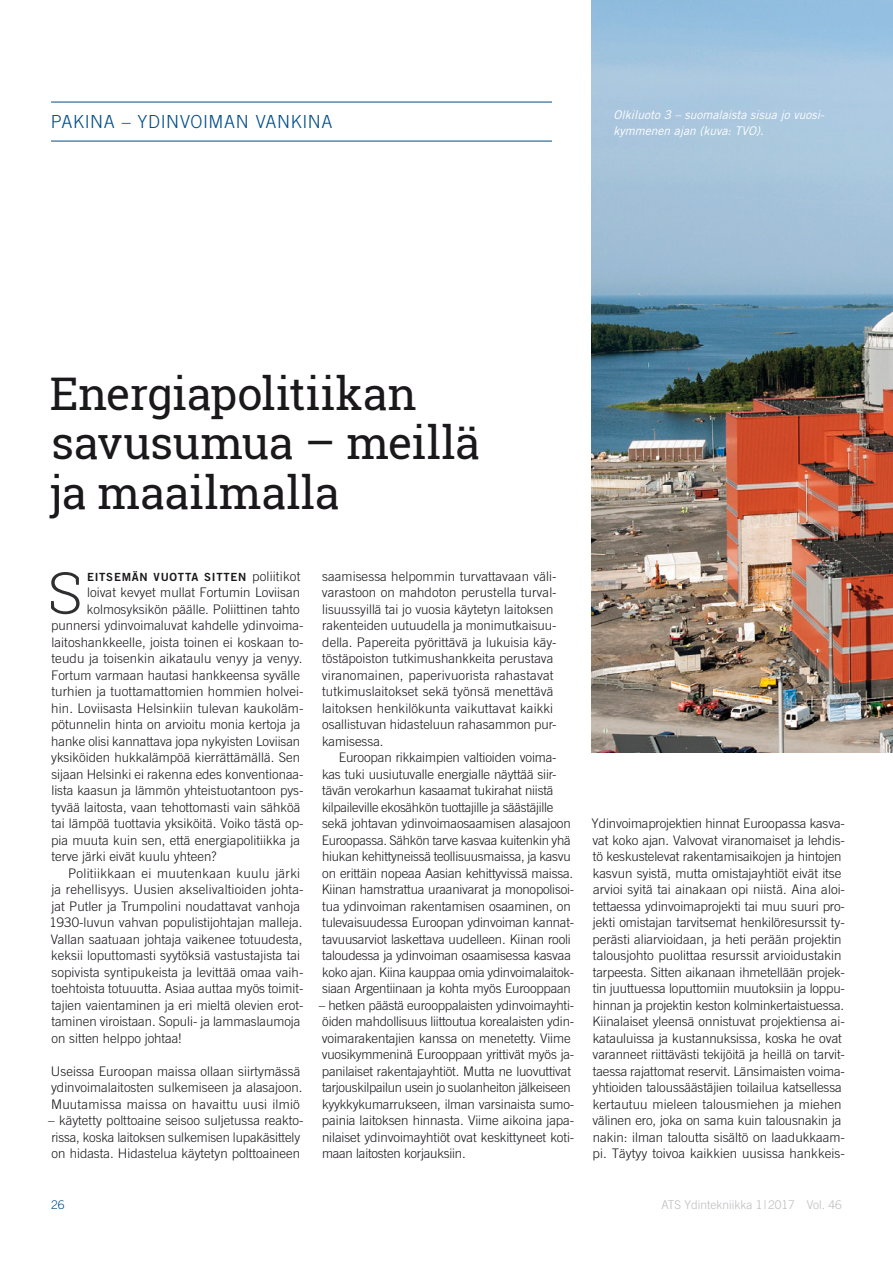
<style>
.page{position:relative;width:893px;height:1263px;background:#fff}
.page>*{position:absolute;margin:0;border:0;box-sizing:border-box;transform-origin:0 0}
.leipis_ANFG{font:300 57.6px "Roboto Slab";color:#2f2e30}
.Otsikko_30_pt{font:45px/49.5px "Roboto Slab";letter-spacing:-.005em;color:#1b181c}
.nimittäjä{font:300 18px "Trade Gothic";letter-spacing:.035em;color:#004e86}
.leipis{font:300 13.2px/16.5px "Trade Gothic";color:#1b181c}
.leipis_SIS{font:300 13.2px/16.5px "Trade Gothic";letter-spacing:-.015em;color:#1b181c}
.leipis_ANFG-2{font:300 13.2px "Trade Gothic";color:#1b181c}
.kuvateksti{font:italic 12px/16.5px "Trade Gothic";color:#fff}
.t1{font:300 12px "Trade Gothic";color:#bcbdbf}
.t2{font:300 12px "Trade Gothic";color:#004e86}
.leipis_ANFG-3{font:11.25px "Trade Gothic Bold Two";letter-spacing:.065em;color:#1b181c}
.s1{font-family:"Trade Gothic";font-weight:300;font-size:13.2px}
</style>
<div class="page">
<hr style="left:51px;top:102px;width:791px;height:1px;background:#004e86">
<hr style="left:51px;top:141px;width:791px;height:1px;background:#004e86">
<div style="left:553px;top:89px;width:86px;height:68px;background:#fff"></div>
<img style="left:592px;top:0;width:301px;height:753px">
<h3 class="nimittäjä" style="left:51px;top:111px;width:142px">AJANKOHTAISTA</h3>
<p class="nimittäjä" style="left:51px;top:111px;width:283px">PAKINA – YDINVOIMAN VANKINA</p>
<p class="kuvateksti" style="left:613px;top:106px;width:212px">Olkiluoto 3 – suomalaista sisua jo vuosi&shy;kymmenen ajan (kuva: TVO).</p>
<p class="Otsikko_30_pt" style="left:50px;top:368px;width:432px">Energiapolitiikan savusumua – meillä ja maailmalla</p>
<p class="leipis_ANFG" style="left:48px;top:553px;width:36px">S</p>
<p class="leipis_ANFG-3" style="left:87px;top:570px;width:215px">EITSEMÄN VUOTTA SITTEN <span class="s1">poliitikot</span></p>
<p class="leipis_ANFG-2" style="left:87px;top:585px;width:215px">loivat kevyet mullat Fortumin Loviisan</p>
<p class="leipis_ANFG-2" style="left:87px;top:601px;width:214px">kolmosyksikön päälle. Poliittinen tahto</p>
<p class="leipis_ANFG-2" style="left:51px;top:618px;width:254px">punnersi ydinvoimaluvat kahdelle ydinvoima-</p>
<p class="leipis_ANFG-2" style="left:51px;top:634px;width:254px">laitoshankkeelle, joista toinen ei koskaan to-</p>
<p class="leipis_ANFG-2" style="left:51px;top:651px;width:252px">teudu ja toisenkin aikataulu venyy ja venyy.</p>
<p class="leipis_ANFG-2" style="left:51px;top:667px;width:250px">Fortum varmaan hautasi hankkeensa syvälle</p>
<p class="leipis_ANFG-2" style="left:51px;top:684px;width:254px">turhien ja tuottamattomien hommien holvei-</p>
<p class="leipis_ANFG-2" style="left:51px;top:700px;width:254px">hin. Loviisasta Helsinkiin tulevan kaukoläm-</p>
<p class="leipis_ANFG-2" style="left:51px;top:717px;width:251px">pötunnelin hinta on arvioitu monia kertoja ja</p>
<p class="leipis_ANFG-2" style="left:51px;top:733px;width:250px">hanke olisi kannattava jopa nykyisten Loviisan</p>
<p class="leipis_ANFG-2" style="left:51px;top:750px;width:251px">yksiköiden hukkalämpöä kierrättämällä. Sen</p>
<p class="leipis_ANFG-2" style="left:51px;top:766px;width:254px">sijaan Helsinki ei rakenna edes konventionaa-</p>
<p class="leipis_ANFG-2" style="left:51px;top:783px;width:254px">lista kaasun ja lämmön yhteistuotantoon pys-</p>
<p class="leipis_ANFG-2" style="left:51px;top:799px;width:250px">tyvää laitosta, vaan tehottomasti vain sähköä</p>
<p class="leipis_ANFG-2" style="left:51px;top:816px;width:254px">tai lämpöä tuottavia yksiköitä. Voiko tästä op-</p>
<p class="leipis_ANFG-2" style="left:51px;top:832px;width:250px">pia muuta kuin sen, että energiapolitiikka ja</p>
<p class="leipis_ANFG-2" style="left:51px;top:849px;width:167px">terve järki eivät kuulu yhteen?</p>
<p class="leipis_SIS" style="left:50px;top:864px;width:255px;text-indent:19px">Politiikkaan ei muutenkaan kuulu järki ja rehellisyys. Uusien akselivaltioiden johta&shy;jat Putler ja Trumpolini noudattavat vanhoja 1930-luvun vahvan populistijohtajan malleja.<br>Vallan saatuaan johtaja vaikenee totuudesta, keksii loputtomasti syytöksiä vastustajista tai sopivista syntipukeista ja levittää omaa vaih&shy;toehtoista totuuutta. Asiaa auttaa myös toimit&shy;tajien vaientaminen ja eri mieltä olevien erot&shy;taminen viroistaan. Sopuli- ja lammaslaumoja on sitten helppo johtaa!</p>
<p class="leipis" style="left:51px;top:1062px;width:253px">Useissa Euroopan maissa ollaan siirtymässä ydinvoimalaitosten sulkemiseen ja alasajoon.<br>Muutamissa maissa on havaittu uusi ilmiö</p>
<p class="leipis" style="left:48px;top:1112px;width:257px">– käytetty polttoaine seisoo suljetussa reakto&shy;rissa, koska laitoksen sulkemisen lupakäsittely on hidasta. Hidastelua käytetyn polttoaineen</p>
<p class="leipis" style="left:322px;top:567px;width:236px">saamisessa helpommin turvattavaan väli&shy;varastoon on mahdoton perustella turval&shy;lisuussyillä tai jo vuosia käytetyn laitoksen rakenteiden uutuudella ja monimutkaisuu&shy;della. Papereita pyörittävä ja lukuisia käy&shy;töstäpoiston tutkimushankkeita perustava viranomainen, paperivuorista rahastavat tutkimuslaitokset sekä työnsä menettävä laitoksen henkilökunta vaikuttavat kaikki osallistuvan hidasteluun rahasammon pur&shy;kamisessa.</p>
<p class="leipis_SIS" style="left:322px;top:749px;width:254px;text-indent:17px">Euroopan rikkaimpien valtioiden voima&shy;kas tuki uusiutuvalle energialle näyttää siir&shy;tävän verokarhun kasaamat tukirahat niistä kilpaileville ekosähkön tuottajille ja säästäjille sekä johtavan ydinvoimaosaamisen alasajoon Euroopassa. Sähkön tarve kasvaa kuitenkin yhä hiukan kehittyneissä teollisuusmaissa, ja kasvu on erittäin nopeaa Aasian kehittyvissä maissa.<br>Kiinan hamstrattua uraanivarat ja monopolisoi&shy;tua ydinvoiman rakentamisen osaaminen, on tulevaisuudessa Euroopan ydinvoiman kannat&shy;tavuusarviot laskettava uudelleen. Kiinan rooli taloudessa ja ydinvoiman osaamisessa kasvaa koko ajan. Kiina kauppaa omia ydinvoimalaitok&shy;siaan Argentiinaan ja kohta myös Eurooppaan</p>
<p class="leipis_SIS" style="left:319px;top:996px;width:257px">– hetken päästä eurooppalaisten ydinvoimayhti&shy;öiden mahdollisuus liittoutua korealaisten ydin&shy;voimarakentajien kanssa on menetetty. Viime vuosikymmeninä Eurooppaan yrittivät myös ja&shy;panilaiset rakentajayhtiöt. Mutta ne luovuttivat tarjouskilpailun usein jo suolanheiton jälkeiseen kyykkykumarrukseen, ilman varsinaista sumo&shy;painia laitoksen hinnasta. Viime aikoina japa&shy;nilaiset ydinvoimayhtiöt ovat keskittyneet koti&shy;maan laitosten korjauksiin.</p>
<p class="leipis" style="left:592px;top:815px;width:255px">Ydinvoimaprojektien hinnat Euroopassa kasva&shy;vat koko ajan. Valvovat viranomaiset ja lehdis&shy;tö keskustelevat rakentamisaikojen ja hintojen kasvun syistä, mutta omistajayhtiöt eivät itse arvioi syitä tai ainakaan opi niistä. Aina aloi&shy;tettaessa ydinvoimaprojekti tai muu suuri pro&shy;jekti omistajan tarvitsemat henkilöresurssit ty&shy;perästi aliarvioidaan, ja heti perään projektin talousjohto puolittaa resurssit arvioidustakin tarpeesta. Sitten aikanaan ihmetellään projek&shy;tin juuttuessa loputtomiin muutoksiin ja loppu&shy;hinnan ja projektin keston kolminkertaistuessa.<br>Kiinalaiset yleensä onnistuvat projektiensa ai&shy;katauluissa ja kustannuksissa, koska he ovat varanneet riittävästi tekijöitä ja heillä on tarvit&shy;taessa rajattomat reservit. Länsimaisten voima&shy;yhtioiden taloussäästäjien toilailua katsellessa kertautuu mieleen talousmiehen ja miehen välinen ero, joka on sama kuin talousnakin ja nakin: ilman taloutta sisältö on laadukkaam&shy;pi. Täytyy toivoa kaikkien uusissa hankkeis-</p>
<p class="t2" style="left:51px;top:1197px;width:15px">26</p>
<p class="t1" style="left:661px;top:1197px;width:182px">ATS Ydintekniikka 1|2017 Vol. 46</p>
</div>
